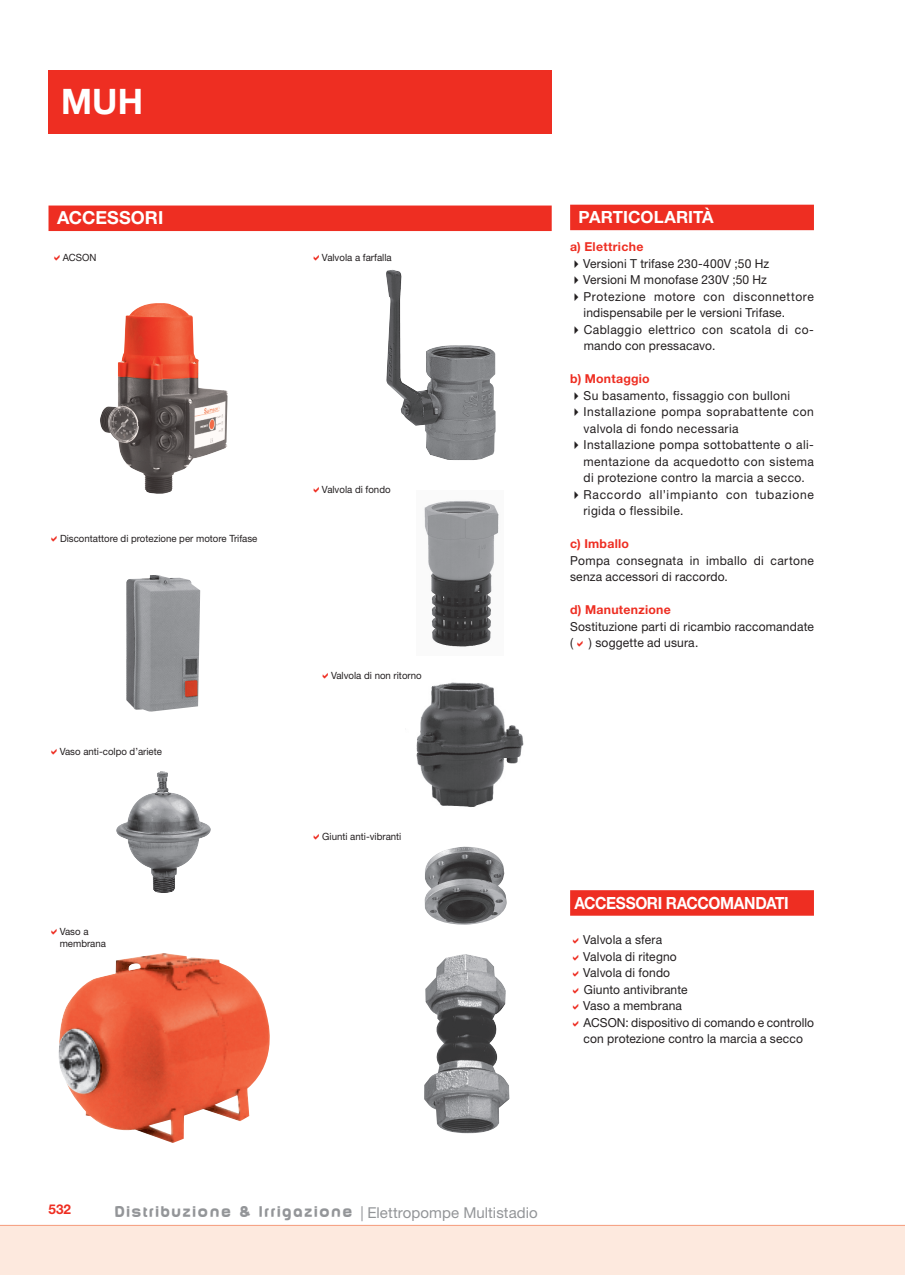
<style>
.page{position:relative;width:905px;height:1275px;background:#fff}
.page>*{position:absolute;margin:0;border:0;box-sizing:border-box;transform-origin:0 0}
.t1{font:700 35.25px "Helvetica Neue LT Std";color:#fff}
.t2{font:700 18px "Helvetica Neue LT Std";color:#fff}
.t3{font:700 16.8px "Helvetica Neue LT Std";letter-spacing:-.02em;color:#fff;scale:.92 1}
.t4{font:700 16.8px "Helvetica Neue LT Std";letter-spacing:.005em;color:#fff}
.t5{font:15px "Baby Mine Fat";letter-spacing:.02em;color:#939598}
.t6{font:15px "Helvetica Neue LT Std";letter-spacing:.005em;color:#939598}
.t7{font:700 13.5px "Helvetica Neue LT Std";color:#ee2e22}
.t8{font:12.45px/16.5px "Helvetica Neue LT Std";letter-spacing:.025em;color:#231f20}
.t9{font:700 12.3px "Helvetica Neue LT Std";letter-spacing:.02em;color:#ee2e22}
.t10{font:9.9px/12px "Helvetica Neue LT Std";color:#231f20}
</style>
<div class="page">
<img style="left:116px;top:771px;width:95px;height:122px">
<img style="left:126px;top:575px;width:74px;height:137px">
<img style="left:58px;top:953px;width:212px;height:190px">
<img style="left:100px;top:303px;width:128px;height:191px">
<img style="left:424px;top:954px;width:86px;height:179px">
<img style="left:424px;top:846px;width:83px;height:79px">
<img style="left:424px;top:500px;width:75px;height:147px">
<img style="left:416px;top:682px;width:108px;height:125px">
<img style="left:386px;top:270px;width:109px;height:190px">
<div style="left:49px;top:206px;width:503px;height:25px;background:#ee2e22"></div>
<div style="left:570px;top:205px;width:244px;height:25px;background:#ee2e22"></div>
<div style="left:570px;top:890px;width:244px;height:26px;background:#ee2e22"></div>
<div style="left:49px;top:70px;width:503px;height:64px;background:#ee2e22"></div>
<div style="left:0;top:1224px;width:905px;height:51px;background:#fde9de"></div>
<h1 class="t1" style="left:61px;top:89px;width:83px">MUH</h1>
<h2 class="t2" style="left:57px;top:211px;width:108px">ACCESSORI</h2>
<h3 class="t4" style="left:579px;top:211px;width:137px">PARTICOLARITÀ</h3>
<p class="t9" style="left:570px;top:242px;width:75px">a) Elettriche</p>
<p class="t8" style="left:583px;top:256px;width:232px">Versioni T trifase 230-400V ;50 Hz Versioni M monofase 230V ;50 Hz Protezione motore con disconnettore indispensabile per le versioni Trifase.<br>Cablaggio elettrico con scatola di co&shy;mando con pressacavo.</p>
<p class="t9" style="left:570px;top:374px;width:81px">b) Montaggio</p>
<p class="t8" style="left:583px;top:388px;width:232px">Su basamento, fissaggio con bulloni Installazione pompa soprabattente con valvola di fondo necessaria<br>Installazione pompa sottobattente o ali&shy;mentazione da acquedotto con sistema di protezione contro la marcia a secco.<br>Raccordo all’impianto con tubazione rigida o flessibile.</p>
<p class="t9" style="left:570px;top:539px;width:60px">c) Imballo</p>
<p class="t8" style="left:570px;top:553px;width:245px">Pompa consegnata in imballo di cartone senza accessori di raccordo.</p>
<p class="t9" style="left:570px;top:605px;width:102px">d) Manutenzione</p>
<p class="t8" style="left:570px;top:619px;width:245px">Sostituzione parti di ricambio raccomandate (</p>
<p class="t10" style="left:63px;top:252px;width:35px">ACSON</p>
<p class="t10" style="left:322px;top:252px;width:71px">Valvola a farfalla</p>
<p class="t10" style="left:322px;top:484px;width:70px">Valvola di fondo</p>
<p class="t10" style="left:60px;top:534px;width:199px">Discontattore di protezione per motore Trifase</p>
<p class="t8" style="left:589px;top:636px;width:111px">) soggette ad usura.</p>
<p class="t10" style="left:60px;top:746px;width:104px">Vaso anti-colpo d’ariete</p>
<p class="t10" style="left:60px;top:926px;width:48px">Vaso a membrana</p>
<p class="t10" style="left:331px;top:670px;width:92px">Valvola di non ritorno</p>
<p class="t10" style="left:322px;top:831px;width:81px">Giunti anti-vibranti</p>
<h3 class="t3" style="left:574px;top:896px;width:234px">ACCESSORI RACCOMANDATI</h3>
<p class="t8" style="left:583px;top:933px;width:232px">Valvola a sfera<br>Valvola di ritegno<br>Valvola di fondo<br>Giunto antivibrante<br>Vaso a membrana<br>ACSON: dispositivo di comando e controllo con protezione contro la marcia a secco</p>
<p class="t7" style="left:49px;top:1204px;width:24px">532</p>
<p class="t6" style="left:360px;top:1207px;width:179px">| Elettropompe Multistadio</p>
<p class="t5" style="left:114px;top:1202px;width:241px">Distribuzione &amp; Irrigazione</p>
</div>
